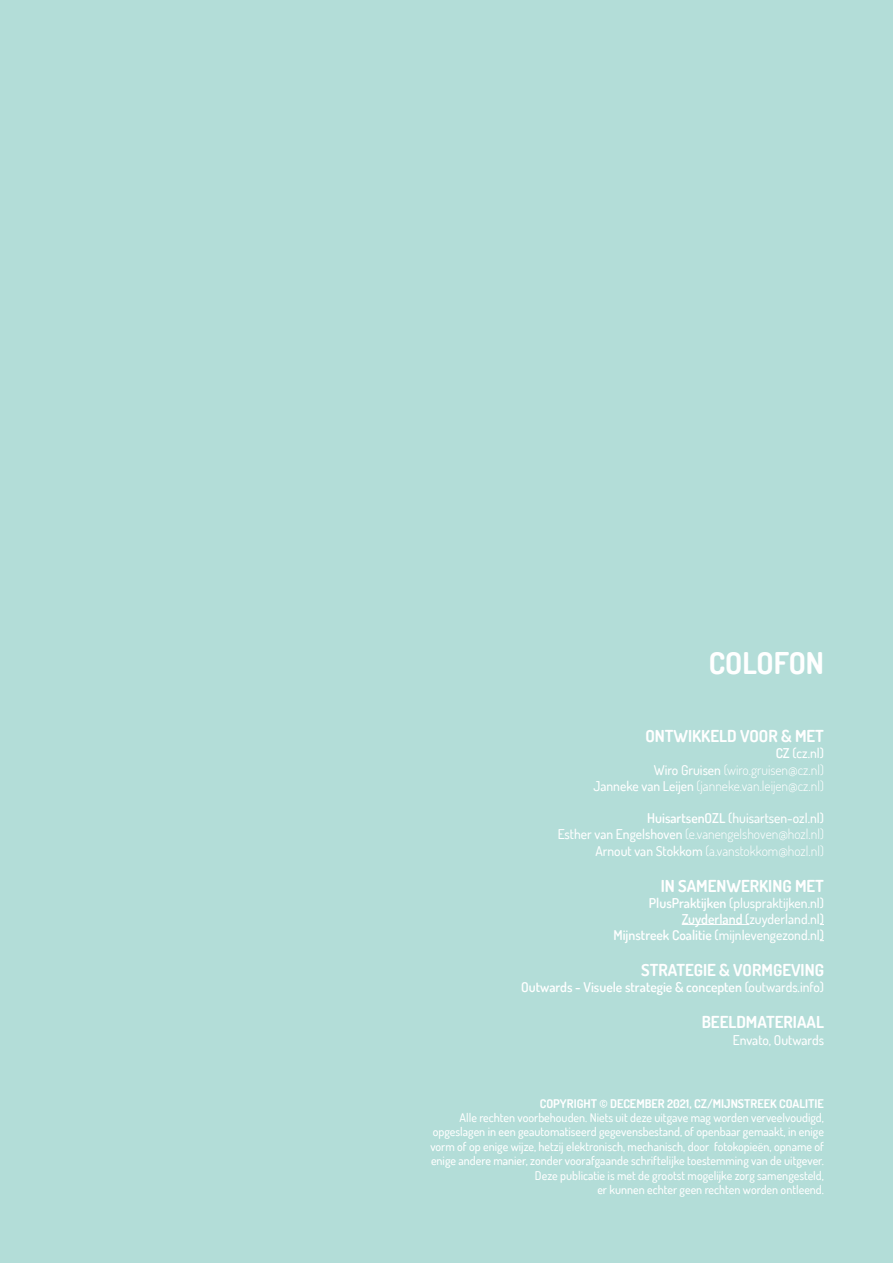
<style>
.page{position:relative;width:893px;height:1263px;background:#b3ddd8}
.page>*{position:absolute;margin:0;border:0;box-sizing:border-box;transform-origin:0 0}
.t1{font:700 30px "Dosis";color:#fff}
.t2{font:700 16.5px "Dosis";color:#fff}
.t3{font:500 13.5px/16.2px "Dosis";color:#fff;text-align:right}
.t4{font:300 13.5px/16.2px "Dosis";color:#fff;text-align:right}
.t5{font:600 13.5px "Dosis";color:#fff}
.t6{font:500 12px/14.4px "Dosis";color:#fff;text-align:right}
.t7{font:700 12px "Dosis";color:#fff}
.s1{font-weight:600}
.s2{font-weight:500}
.s3{font-weight:300}
</style>
<div class="page">
<hr style="left:682px;top:924px;width:67px;height:1px;background:#fff">
<h1 class="t1" style="left:709px;top:644px;width:117px">COLOFON</h1>
<h2 class="t2" style="left:645px;top:725px;width:180px">ONTWIKKELD VOOR &amp; MET</h2>
<p class="t4" style="left:594px;top:745px;width:232px"><span class="s1">CZ</span> <span class="s2">(cz.nl)<br>Wiro Gruisen</span> (wiro.gruisen@cz.nl)<br><span class="s2">Janneke van Leijen</span> (janneke.van.leijen@cz.nl)</p>
<p class="t3" style="left:558px;top:810px;width:268px"><span class="s1">HuisartsenOZL</span> (huisartsen-ozl.nl)<br>Esther van Engelshoven <span class="s3">(e.vanengelshoven@hozl.nl)<br></span>Arnout van Stokkom <span class="s3">(a.vanstokkom@hozl.nl)</span></p>
<h2 class="t2" style="left:661px;top:875px;width:165px">IN SAMENWERKING MET</h2>
<p class="t3" style="left:613px;top:894px;width:212px"><span class="s1">PlusPraktijken</span> (pluspraktijken.nl)<br><span class="s1">Zuyderland</span> (zuyderland.nl)<br><span class="s1">Mijnstreek Coalitie</span> (mijnlevengezond.nl)</p>
<h2 class="t2" style="left:641px;top:959px;width:184px">STRATEGIE &amp; VORMGEVING</h2>
<p class="t5" style="left:521px;top:979px;width:304px">Outwards - Visuele strategie &amp; concepten <span class="s2">(outwards.info)</span></p>
<h2 class="t2" style="left:702px;top:1012px;width:124px">BEELDMATERIAAL</h2>
<p class="t3" style="left:733px;top:1031px;width:93px">Envato, Outwards</p>
<p class="t7" style="left:540px;top:1095px;width:286px">COPYRIGHT © DECEMBER 2021, CZ/MIJNSTREEK COALITIE</p>
<p class="t6" style="left:430px;top:1110px;width:395px">Alle rechten voorbehouden. Niets uit deze uitgave mag worden verveelvoudigd, opgeslagen in een geautomatiseerd gegevensbestand, of openbaar gemaakt, in enige vorm of op enige wijze, hetzij elektronisch, mechanisch, door fotokopieën, opname of enige andere manier, zonder voorafgaande schriftelijke toestemming van de uitgever.<br>Deze publicatie is met de grootst mogelijke zorg samengesteld,<br>er kunnen echter geen rechten worden ontleend.</p>
</div>
